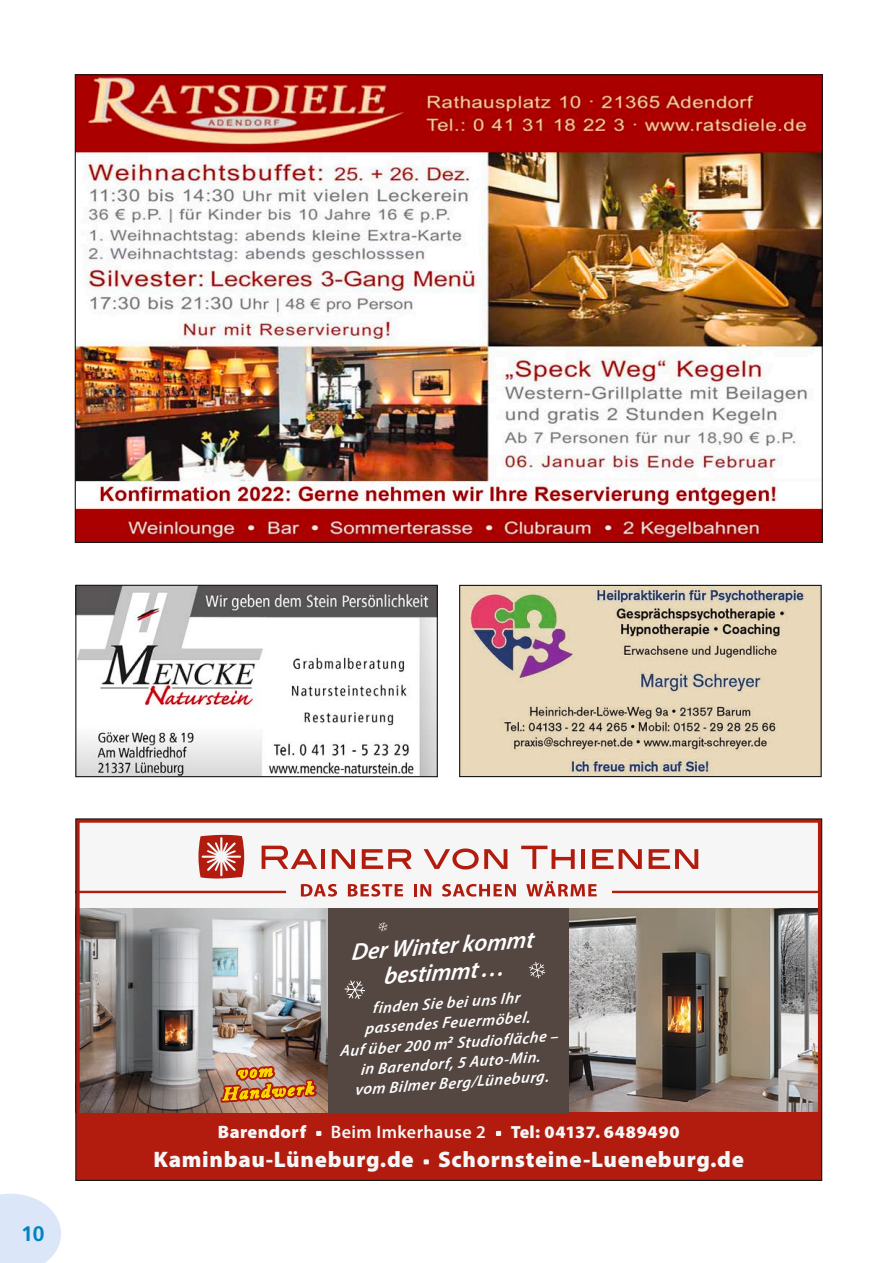
<style>
.page{position:relative;width:893px;height:1263px;background:#fff}
.page>*{position:absolute;margin:0;border:0;box-sizing:border-box;transform-origin:0 0}
.t1{font:italic 600 23.85px/26.4px "Myriad Pro";color:#fff;text-align:center}
.t2{font:900 22.5px "Myriad Pro";letter-spacing:.03em;color:#f6f6f6}
.t3{font:700 21px "Frutiger";color:#0083c0}
.t4{font:italic 700 18px/20.9px "Adobe Caslon Pro";color:#fcdc00}
.t5{font:900 17.7px "Myriad Pro";letter-spacing:.04em;color:#f6f6f6}
.t6{font:italic 600 15.9px/20.1px "Myriad Pro";color:#fff;text-align:center}
.s1{font-size:18px}
.s2{font-weight:600;font-size:18px}
</style>
<div class="page">
<img style="left:77px;top:587px;width:359px;height:188px">
<div style="left:75px;top:585px;width:363px;height:192px;border:1px solid #151616"></div>
<img style="left:461px;top:587px;width:359px;height:188px">
<div style="left:459px;top:585px;width:363px;height:192px;border:1px solid #151616"></div>
<div style="left:76px;top:819px;width:746px;height:361px;background:#f6f6f6"></div>
<img style="left:569px;top:908px;width:248px;height:204px">
<div style="left:76px;top:1112px;width:746px;height:68px;background:#b11c0e"></div>
<img style="left:81px;top:908px;width:248px;height:204px">
<svg style="left:496px;top:1131px;width:5px;height:5px"></svg>
<svg style="left:424px;top:1159px;width:5px;height:5px"></svg>
<div style="left:329px;top:908px;width:240px;height:204px;background:#544641"></div>
<img style="left:218px;top:929px;width:103px;height:207px">
<svg style="left:378px;top:922px;width:10px;height:9px"></svg>
<svg style="left:529px;top:962px;width:16px;height:16px"></svg>
<svg style="left:345px;top:980px;width:20px;height:19px"></svg>
<hr style="left:550px;top:891px;width:272px;height:2px;background:#b11c0e">
<hr style="left:76px;top:891px;width:256px;height:2px;background:#b11c0e">
<div style="left:286px;top:880px;width:326px;height:23px;background:#f6f6f6"></div>
<svg style="left:198px;top:835px;width:46px;height:43px"></svg>
<svg style="left:262px;top:846px;width:55px;height:23px"></svg>
<hr style="left:321px;top:849px;width:4px;height:20px;background:#b11c0e">
<svg style="left:332px;top:849px;width:23px;height:20px"></svg>
<svg style="left:362px;top:849px;width:50px;height:20px"></svg>
<svg style="left:424px;top:848px;width:83px;height:21px"></svg>
<svg style="left:521px;top:846px;width:54px;height:23px"></svg>
<hr style="left:581px;top:849px;width:4px;height:20px;background:#b11c0e">
<svg style="left:592px;top:849px;width:50px;height:20px"></svg>
<svg style="left:649px;top:849px;width:49px;height:20px"></svg>
<svg style="left:301px;top:884px;width:36px;height:12px"></svg>
<svg style="left:347px;top:884px;width:84px;height:13px"></svg>
<svg style="left:442px;top:881px;width:155px;height:16px"></svg>
<div style="left:76px;top:819px;width:746px;height:361px;border:4px solid #b11c0e"></div>
<img style="left:77px;top:76px;width:744px;height:465px">
<svg style="left:0;top:1194px;width:61px;height:69px;background:#dfeaf8"></svg>
<h3 class="t3" style="left:21px;top:1222px;width:25px">10</h3>
<p class="t4" style="left:221px;top:1063px;width:93px;text-indent:16px;rotate:-4deg">vom<br>Handwerk</p>
<h1 class="t1" style="left:350px;top:938px;width:184px;rotate:-4deg">Der Winter kommt bestimmt …</h1>
<p class="t6" style="left:336px;top:1000px;width:220px;rotate:-4deg">finden Sie bei uns Ihr passendes Feuermöbel.<br>Auf über 200 m<sup>2</sup> Studiofläche – in Barendorf, 5 Auto-Min.<br>vom Bilmer Berg/Lüneburg.</p>
<p class="t5" style="left:218px;top:1120px;width:463px"><span class="s1">Barendorf</span> <span class="s2">Beim Imkerhause 2</span> Tel: 04137. 6489490</p>
<h2 class="t2" style="left:154px;top:1144px;width:592px">Kaminbau-Lüneburg.de Schornsteine-Lueneburg.de</h2>
</div>
